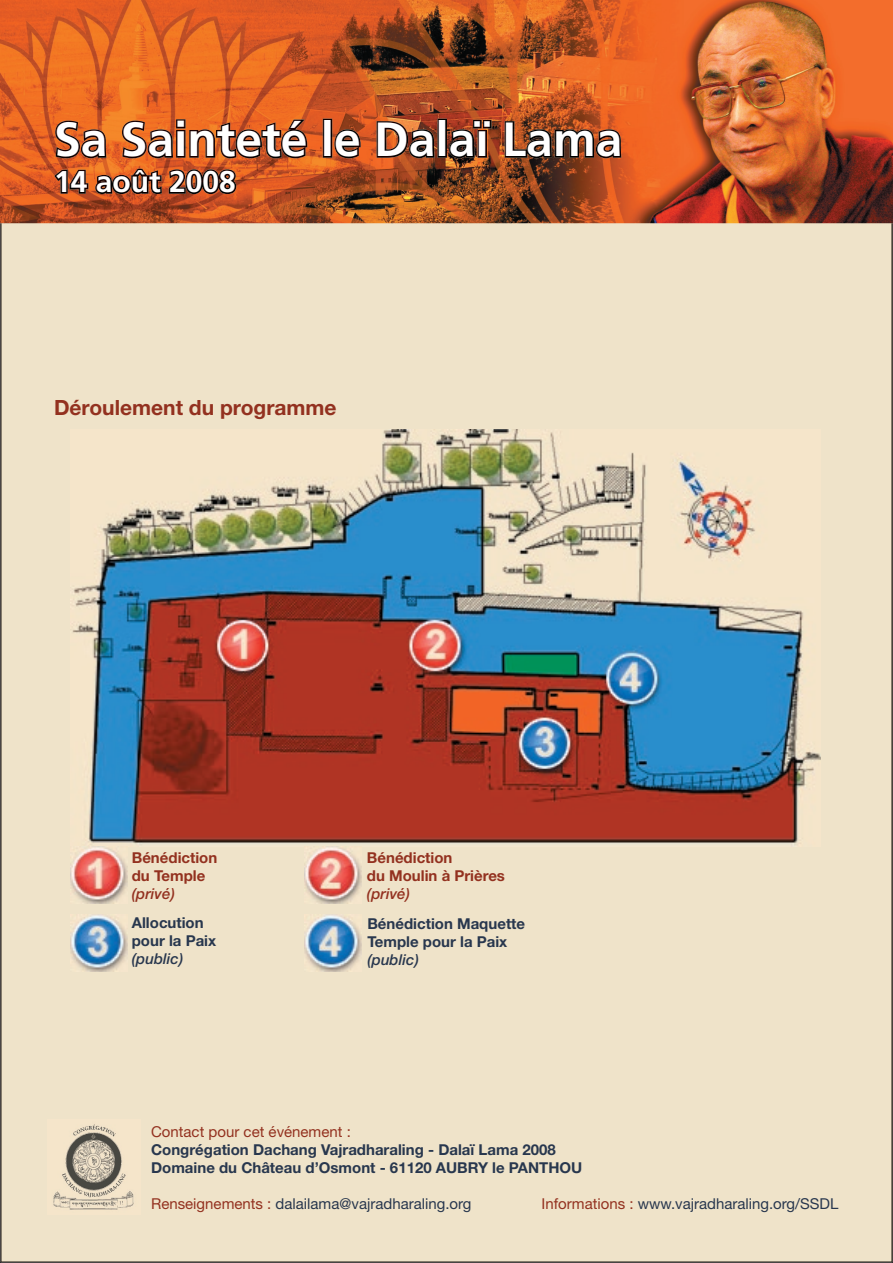
<style>
.page{position:relative;width:893px;height:1263px;background:#fff}
.page>*{position:absolute;margin:0;border:0;box-sizing:border-box;transform-origin:0 0}
.t1{font:700 48px "Frutiger";color:#fff}
.t2{font:700 30px "Frutiger";color:#fff}
.t3{font:700 21px "Helvetica Neue";color:#93311f}
.t4{font:700 15px/18px "Helvetica Neue";color:#28374e}
.t5{font:15px "Helvetica Neue";color:#28374e}
.t6{font:700 15px/18px "Helvetica Neue";color:#93311f}
.t7{font:15px "Helvetica Neue";color:#93311f}
.t8{font:italic 500 15px "Helvetica Neue";color:#28374e}
.t9{font:italic 500 15px "Helvetica Neue";color:#93311f}
.s1{color:#93311f}
</style>
<div class="page">
<div style="left:1px;top:223px;width:891px;height:1039px;background:#efe3c9"></div>
<img style="left:0;top:0;width:893px;height:223px">
<img style="left:55px;top:119px;width:436px;height:39px">
<img style="left:131px;top:169px;width:105px;height:25px">
<img style="left:48px;top:1120px;width:93px;height:94px">
<img style="left:70px;top:429px;width:750px;height:417px">
<img style="left:70px;top:846px;width:57px;height:57px">
<img style="left:305px;top:847px;width:57px;height:57px">
<img style="left:71px;top:914px;width:57px;height:57px">
<img style="left:304px;top:914px;width:57px;height:57px">
<h1 class="t1" style="left:54px;top:111px;width:570px">Sa Sainteté le Dalaï Lama</h1>
<h2 class="t2" style="left:54px;top:164px;width:183px">14 août 2008</h2>
<h3 class="t3" style="left:54px;top:394px;width:284px">Déroulement du programme</h3>
<p class="t6" style="left:132px;top:848px;width:87px">Bénédiction du Temple</p>
<p class="t9" style="left:132px;top:885px;width:45px">(privé)</p>
<p class="t4" style="left:132px;top:913px;width:86px">Allocution pour la Paix</p>
<p class="t8" style="left:132px;top:949px;width:53px">(public)</p>
<p class="t6" style="left:367px;top:848px;width:140px">Bénédiction<br>du Moulin à Prières</p>
<p class="t9" style="left:367px;top:885px;width:45px">(privé)</p>
<p class="t4" style="left:367px;top:914px;width:159px">Bénédiction Maquette<br>Temple pour la Paix</p>
<p class="t8" style="left:367px;top:950px;width:53px">(public)</p>
<p class="t7" style="left:151px;top:1123px;width:201px">Contact pour cet événement :</p>
<p class="t4" style="left:151px;top:1140px;width:433px">Congrégation Dachang Vajradharaling - Dalaï Lama 2008<br>Domaine du Château d’Osmont - 61120 AUBRY le PANTHOU</p>
<p class="t5" style="left:151px;top:1195px;width:322px"><span class="s1">Renseignements :</span> dalailama@vajradharaling.org</p>
<p class="t5" style="left:542px;top:1195px;width:298px"><span class="s1">Informations :</span> www.vajradharaling.org/SSDL</p>
</div>
